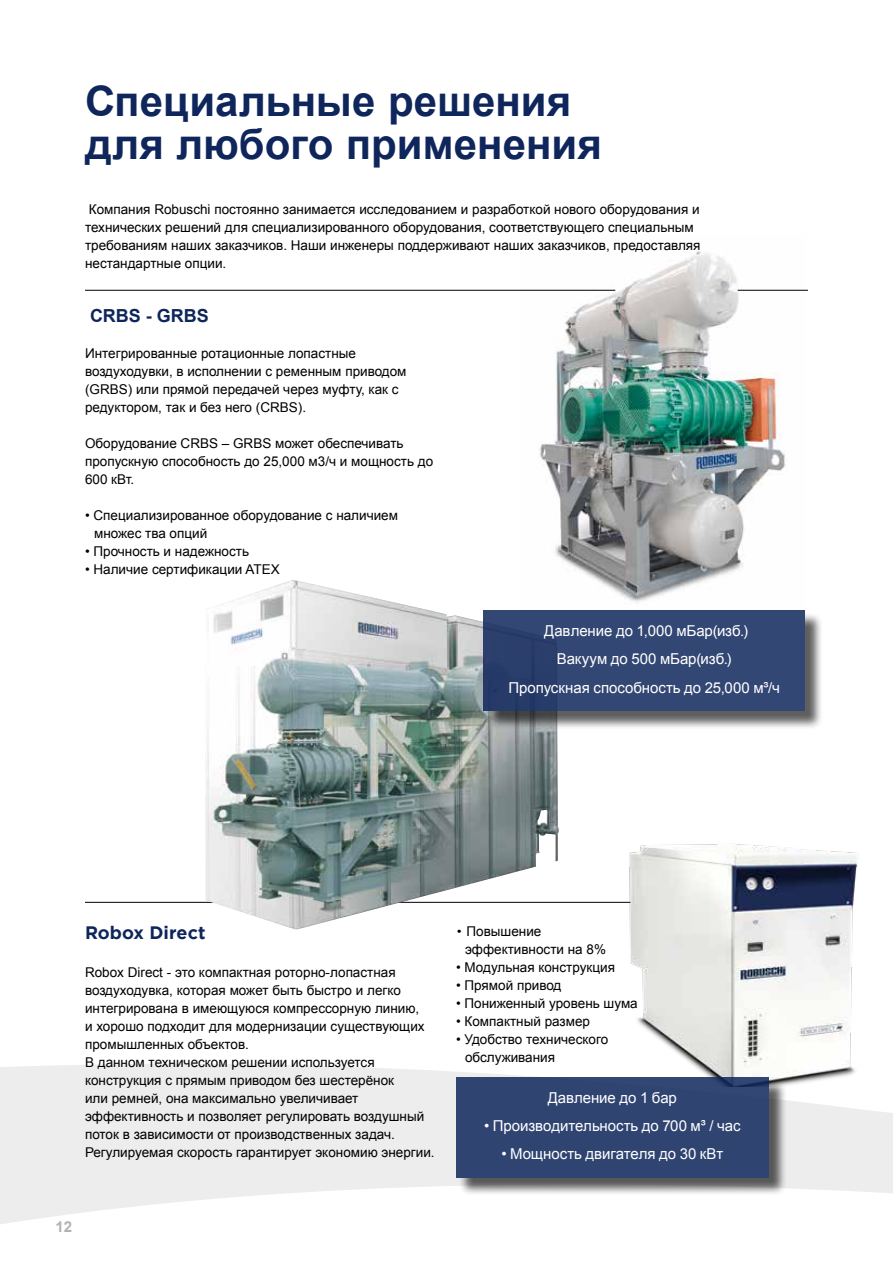
<style>
.page{position:relative;width:893px;height:1263px;background:#fff}
.page>*{position:absolute;margin:0;border:0;box-sizing:border-box;transform-origin:0 0}
.t1{font:700 42px/43.5px "Arial";color:#0f265c}
.t2{font:700 18px "Gotham";color:#0f265c}
.t3{font:700 18px "Arial";color:#0f265c}
.t4{font:15px/28.2px "Arial";letter-spacing:-.005em;color:#fff;text-align:center}
.t5{font:700 15px "Arial";color:#b3b2b2}
.t6{font:13.5px/18px "Arial";color:#000}
.s1{font-family:"Gotham";font-weight:300}
</style>
<div class="page">
<svg style="left:0;top:1064px;width:893px;height:160px;fill:#ededed"></svg>
<img style="left:520px;top:251px;width:285px;height:352px">
<hr style="left:85px;top:290px;width:530px;height:1px;background:#000">
<hr style="left:738px;top:290px;width:70px;height:1px;background:#000">
<hr style="left:85px;top:902px;width:723px;height:1px;background:#000">
<img style="left:205px;top:580px;width:355px;height:350px">
<img style="left:596px;top:844px;width:285px;height:242px">
<div style="left:458px;top:1079px;width:330px;height:118px;background:#000;opacity:.75"></div>
<div style="left:456px;top:1077px;width:313px;height:101px;background:#304472"></div>
<div style="left:486px;top:612px;width:337px;height:118px;background:#000;opacity:.75"></div>
<div style="left:484px;top:610px;width:321px;height:101px;background:#334774"></div>
<h1 class="t1" style="left:85px;top:81px;width:518px">Специальные решения для любого применения</h1>
<p class="t6" style="left:85px;top:201px;width:617px">Компания Robuschi постоянно занимается исследованием и разработкой нового оборудования и технических решений для специализированного оборудования, соответствующего специальным требованиям наших заказчиков. Наши инженеры поддерживают наших заказчиков, предоставляя нестандартные опции.</p>
<h2 class="t3" style="left:90px;top:304px;width:120px">CRBS - GRBS</h2>
<p class="t6" style="left:85px;top:344px;width:323px">Интегрированные ротационные лопастные воздуходувки, в исполнении с ременным приводом (GRBS) или прямой передачей через муфту, как с редуктором, так и без него (CRBS).</p>
<p class="t6" style="left:85px;top:434px;width:350px">Оборудование CRBS – GRBS может обеспечивать пропускную способность до 25,000 м3/ч и мощность до<br>600 кВт.</p>
<p class="t6" style="left:94px;top:506px;width:306px;text-indent:-9px">• Специализированное оборудование с наличием множес тва опций</p>
<p class="t6" style="left:85px;top:542px;width:166px">• Прочность и надежность</p>
<p class="t6" style="left:85px;top:560px;width:196px">• Наличие сертификации ATEX</p>
<p class="t4" style="left:508px;top:617px;width:273px">Давление до 1,000 мБар(изб.)<br>Вакуум до 500 мБар(изб.)<br>Пропускная способность до 25,000 м³/ч</p>
<h2 class="t2" style="left:85px;top:922px;width:122px">Robox Direct</h2>
<p class="t6" style="left:85px;top:963px;width:351px">Robox Direct - это компактная роторно-лопастная воздуходувка, которая может быть быстро и легко интегрирована в имеющуюся компрессорную линию,<br>и хорошо подходит для модернизации существующих промышленных объектов.<br>В данном техническом решении используется конструкция с прямым приводом без шестерёнок<br>или ремней, она максимально увеличивает эффективность и позволяет регулировать воздушный поток в зависимости от производственных задач.<br>Регулируемая скорость гарантирует экономию энергии.</p>
<p class="t6" style="left:465px;top:922px;width:142px;text-indent:-9px"><span class="s1">•</span> Повышение эффективности на 8%</p>
<p class="t6" style="left:456px;top:958px;width:160px">• Модульная конструкция</p>
<p class="t6" style="left:456px;top:976px;width:107px">• Прямой привод</p>
<p class="t6" style="left:456px;top:994px;width:183px">• Пониженный уровень шума</p>
<p class="t6" style="left:456px;top:1012px;width:135px">• Компактный размер</p>
<p class="t6" style="left:465px;top:1030px;width:145px;text-indent:-9px">• Удобство технического обслуживания</p>
<p class="t4" style="left:548px;top:1083px;width:131px">Давление до 1 бар</p>
<p class="t4" style="left:484px;top:1111px;width:258px">• Производительность до 700 м³ / час</p>
<p class="t4" style="left:501px;top:1140px;width:223px">• Мощность двигателя до 30 кВт</p>
<p class="t5" style="left:55px;top:1217px;width:18px">12</p>
</div>
